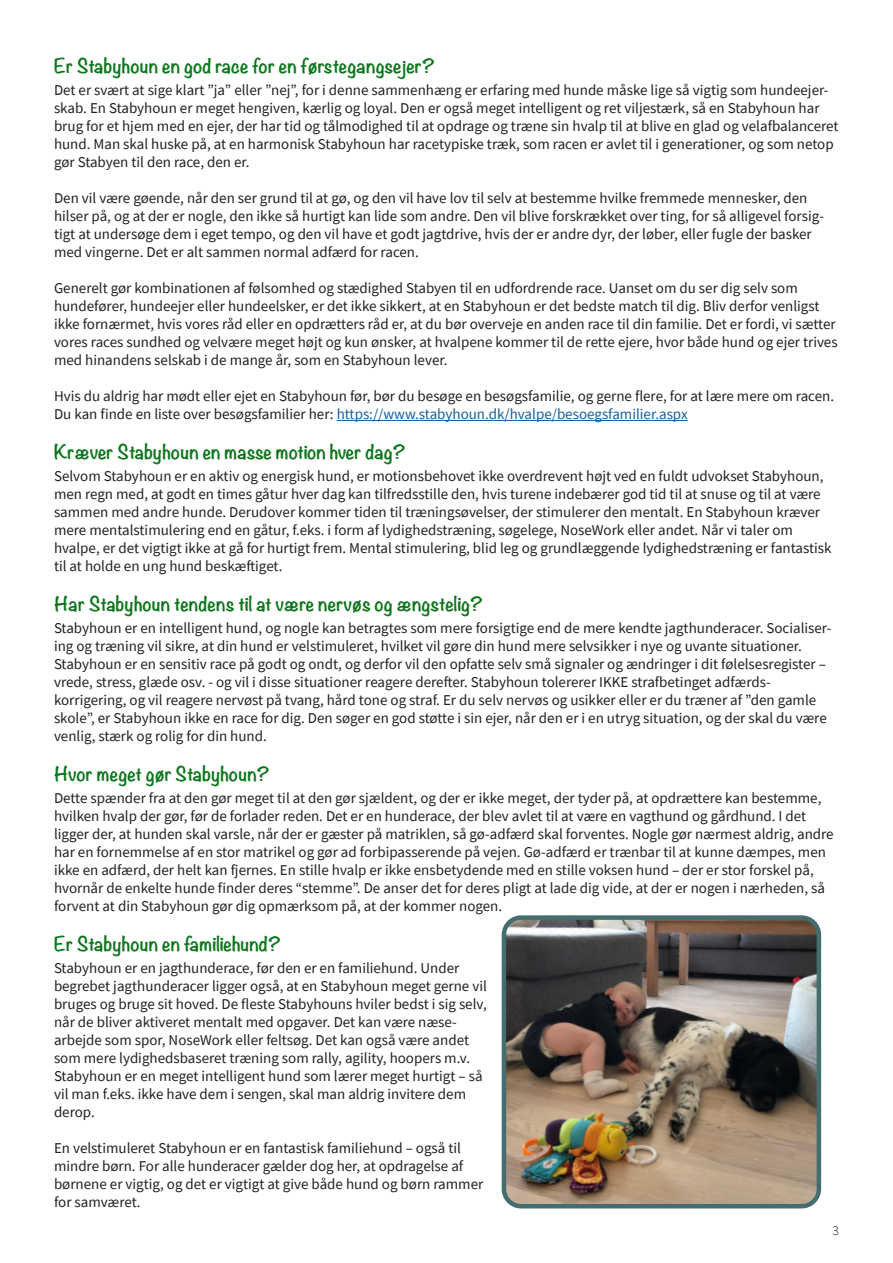
<style>
.page{position:relative;width:893px;height:1263px;background:#fff}
.page>*{position:absolute;margin:0;border:0;box-sizing:border-box;transform-origin:0 0}
.Artikelsubtitles{font:700 18px "Noteworthy";color:#0d761c}
.Brødtekst_-_source_sans_10{font:15px/18px "Source Sans Pro";color:#231f20}
.t1{font:300 13.5px "Source Sans Pro";color:#231f20}
.s1{color:#175d9e}
</style>
<div class="page">
<hr style="left:337px;top:420px;width:351px;height:1px;background:#175d9e">
<img style="left:507px;top:920px;width:309px;height:283px">
<div style="left:502px;top:915px;width:319px;height:293px;border:4px solid #446d70;border-radius:17px"></div>
<p class="Artikelsubtitles" style="left:54px;top:50px;width:383px">Er Stabyhoun en god race for en førstegangsejer?</p>
<p class="Brødtekst_-_source_sans_10" style="left:54px;top:81px;width:786px">Det er svært at sige klart ”ja” eller ”nej”, for i denne sammenhæng er erfaring med hunde måske lige så vigtig som hundeejer&shy;skab. En Stabyhoun er meget hengiven, kærlig og loyal. Den er også meget intelligent og ret viljestærk, så en Stabyhoun har brug for et hjem med en ejer, der har tid og tålmodighed til at opdrage og træne sin hvalp til at blive en glad og velafbalanceret hund. Man skal huske på, at en harmonisk Stabyhoun har racetypiske træk, som racen er avlet til i generationer, og som netop gør Stabyen til den race, den er.</p>
<p class="Brødtekst_-_source_sans_10" style="left:54px;top:189px;width:771px">Den vil være gøende, når den ser grund til at gø, og den vil have lov til selv at bestemme hvilke fremmede mennesker, den hilser på, og at der er nogle, den ikke så hurtigt kan lide som andre. Den vil blive forskrækket over ting, for så alligevel forsig&shy;tigt at undersøge dem i eget tempo, og den vil have et godt jagtdrive, hvis der er andre dyr, der løber, eller fugle der basker med vingerne. Det er alt sammen normal adfærd for racen.</p>
<p class="Brødtekst_-_source_sans_10" style="left:54px;top:279px;width:785px">Generelt gør kombinationen af følsomhed og stædighed Stabyen til en udfordrende race. Uanset om du ser dig selv som hundefører, hundeejer eller hundeelsker, er det ikke sikkert, at en Stabyhoun er det bedste match til dig. Bliv derfor venligst ikke fornærmet, hvis vores råd eller en opdrætters råd er, at du bør overveje en anden race til din familie. Det er fordi, vi sætter vores races sundhed og velvære meget højt og kun ønsker, at hvalpene kommer til de rette ejere, hvor både hund og ejer trives med hinandens selskab i de mange år, som en Stabyhoun lever.</p>
<p class="Brødtekst_-_source_sans_10" style="left:54px;top:387px;width:782px">Hvis du aldrig har mødt eller ejet en Stabyhoun før, bør du besøge en besøgsfamilie, og gerne flere, for at lære mere om racen.<br>Du kan finde en liste over besøgsfamilier her: <span class="s1">https://www.stabyhoun.dk/hvalpe/besoegsfamilier.aspx</span></p>
<p class="Artikelsubtitles" style="left:54px;top:436px;width:353px">Kræver Stabyhoun en masse motion hver dag?</p>
<p class="Brødtekst_-_source_sans_10" style="left:54px;top:467px;width:779px">Selvom Stabyhoun er en aktiv og energisk hund, er motionsbehovet ikke overdrevent højt ved en fuldt udvokset Stabyhoun, men regn med, at godt en times gåtur hver dag kan tilfredsstille den, hvis turene indebærer god tid til at snuse og til at være sammen med andre hunde. Derudover kommer tiden til træningsøvelser, der stimulerer den mentalt. En Stabyhoun kræver mere mentalstimulering end en gåtur, f.eks. i form af lydighedstræning, søgelege, NoseWork eller andet. Når vi taler om hvalpe, er det vigtigt ikke at gå for hurtigt frem. Mental stimulering, blid leg og grundlæggende lydighedstræning er fantastisk til at holde en ung hund beskæftiget.</p>
<p class="Artikelsubtitles" style="left:54px;top:588px;width:431px">Har Stabyhoun tendens til at være nervøs og ængstelig?</p>
<p class="Brødtekst_-_source_sans_10" style="left:54px;top:619px;width:779px">Stabyhoun er en intelligent hund, og nogle kan betragtes som mere forsigtige end de mere kendte jagthunderacer. Socialiser&shy;ing og træning vil sikre, at din hund er velstimuleret, hvilket vil gøre din hund mere selvsikker i nye og uvante situationer.</p>
<p class="Brødtekst_-_source_sans_10" style="left:54px;top:655px;width:774px">Stabyhoun er en sensitiv race på godt og ondt, og derfor vil den opfatte selv små signaler og ændringer i dit følelsesregister – vrede, stress, glæde osv. - og vil i disse situationer reagere derefter. Stabyhoun tolererer IKKE strafbetinget adfærds&shy;korrigering, og vil reagere nervøst på tvang, hård tone og straf. Er du selv nervøs og usikker eller er du træner af ”den gamle skole”, er Stabyhoun ikke en race for dig. Den søger en god støtte i sin ejer, når den er i en utryg situation, og der skal du være venlig, stærk og rolig for din hund.</p>
<p class="Artikelsubtitles" style="left:54px;top:757px;width:218px">Hvor meget gør Stabyhoun?</p>
<p class="Brødtekst_-_source_sans_10" style="left:54px;top:789px;width:781px">Dette spænder fra at den gør meget til at den gør sjældent, og der er ikke meget, der tyder på, at opdrættere kan bestemme, hvilken hvalp der gør, før de forlader reden. Det er en hunderace, der blev avlet til at være en vagthund og gårdhund. I det ligger der, at hunden skal varsle, når der er gæster på matriklen, så gø-adfærd skal forventes. Nogle gør nærmest aldrig, andre har en fornemmelse af en stor matrikel og gør ad forbipasserende på vejen. Gø-adfærd er trænbar til at kunne dæmpes, men ikke en adfærd, der helt kan fjernes. En stille hvalp er ikke ensbetydende med en stille voksen hund – der er stor forskel på, hvornår de enkelte hunde finder deres “stemme”. De anser det for deres pligt at lade dig vide, at der er nogen i nærheden, så forvent at din Stabyhoun gør dig opmærksom på, at der kommer nogen.</p>
<p class="Artikelsubtitles" style="left:54px;top:927px;width:229px">Er Stabyhoun en familiehund?</p>
<p class="Brødtekst_-_source_sans_10" style="left:54px;top:959px;width:434px">Stabyhoun er en jagthunderace, før den er en familiehund. Under begrebet jagthunderacer ligger også, at en Stabyhoun meget gerne vil bruges og bruge sit hoved. De fleste Stabyhouns hviler bedst i sig selv, når de bliver aktiveret mentalt med opgaver. Det kan være næse&shy;arbejde som spor, NoseWork eller feltsøg. Det kan også være andet som mere lydighedsbaseret træning som rally, agility, hoopers m.v.<br>Stabyhoun er en meget intelligent hund som lærer meget hurtigt – så vil man f.eks. ikke have dem i sengen, skal man aldrig invitere dem derop.</p>
<p class="Brødtekst_-_source_sans_10" style="left:54px;top:1139px;width:431px">En velstimuleret Stabyhoun er en fantastisk familiehund – også til mindre børn. For alle hunderacer gælder dog her, at opdragelse af børnene er vigtig, og det er vigtigt at give både hund og børn rammer for samværet.</p>
<p class="t1" style="left:832px;top:1222px;width:8px">3</p>
</div>
